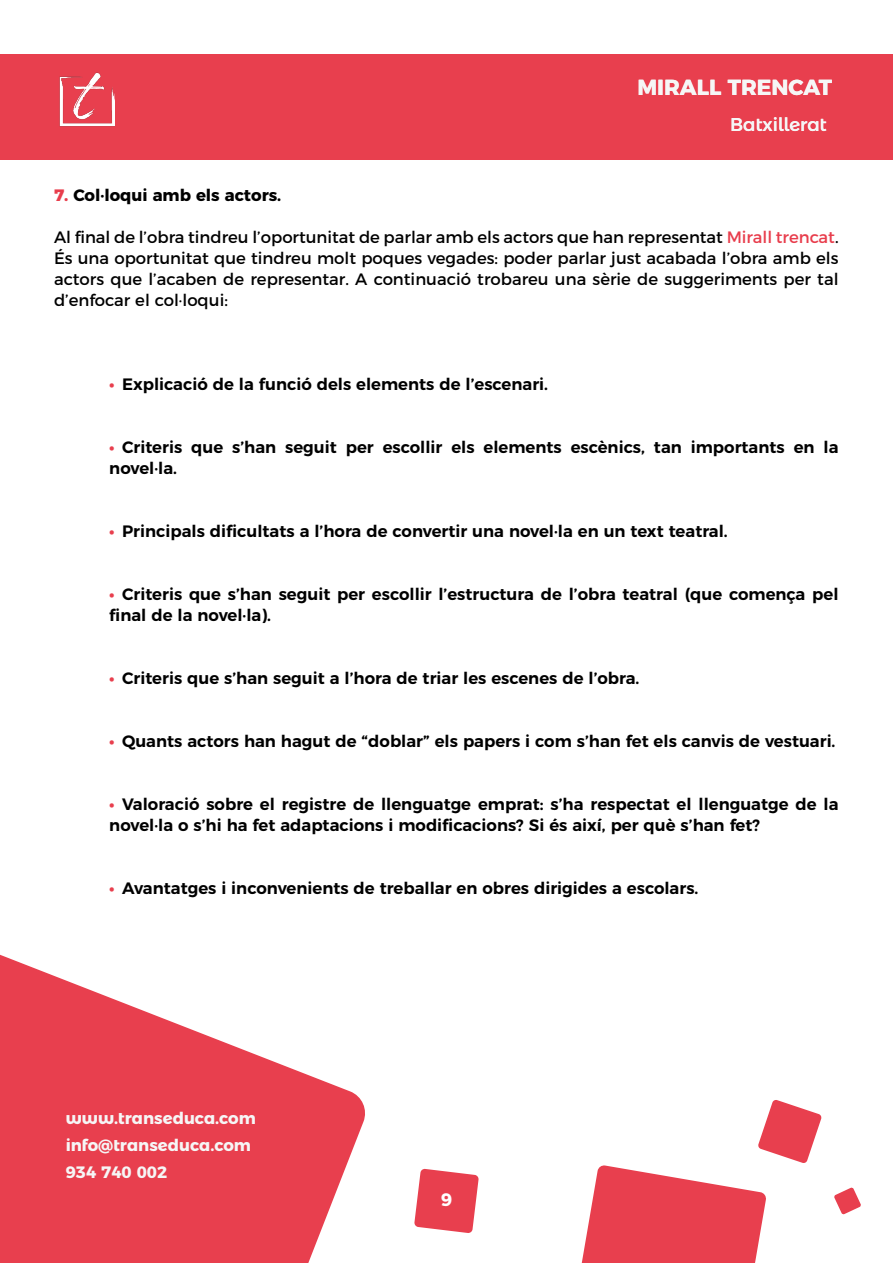
<style>
.page{position:relative;width:893px;height:1263px;background:#fff}
.page>*{position:absolute;margin:0;border:0;box-sizing:border-box;transform-origin:0 0}
.t1{font:700 21.75px "Montserrat";color:#f6f6f6}
.t2{font:18.45px "Montserrat Alternates";color:#f6f6f6}
.t3{font:700 18px "Montserrat";color:#fff}
.t4{font:600 16.5px/21px "Montserrat";color:#000}
.t5{font:16.5px/21px "Montserrat";color:#000;text-align:justify}
.t6{font:700 16.5px/27px "Montserrat Alternates";color:#f6f6f6}
.t7{font:700 16.5px "Montserrat";color:#000}
.s1{font-weight:800;color:#e83d4c}
.s2{color:#e83d4c}
.s3{font-weight:700;color:#e83f4e}
</style>
<div class="page">
<div style="left:0;top:54px;width:893px;height:105px;background:#e83f4e"></div>
<svg style="left:0;top:954px;width:365px;height:309px;fill:#e83f4e"></svg>
<svg style="left:414px;top:1169px;width:65px;height:64px"></svg>
<svg style="left:581px;top:1100px;width:241px;height:163px"></svg>
<svg style="left:834px;top:1187px;width:27px;height:27px"></svg>
<img style="left:60px;top:72px;width:54px;height:55px">
<h1 class="t1" style="left:637px;top:70px;width:196px">MIRALL TRENCAT</h1>
<p class="t2" style="left:730px;top:110px;width:98px">Batxillerat</p>
<p class="t7" style="left:54px;top:182px;width:229px"><span class="s1">7.</span> Col·loqui amb els actors.</p>
<p class="t5" style="left:54px;top:225px;width:786px">Al final de l’obra tindreu l’oportunitat de parlar amb els actors que han representat <span class="s2">Mirall trencat</span>.<br>És una oportunitat que tindreu molt poques vegades: poder parlar just acabada l’obra amb els actors que l’acaben de representar. A continuació trobareu una sèrie de suggeriments per tal d’enfocar el col·loqui:</p>
<p class="t4" style="left:109px;top:372px;width:440px"><span class="s3">•</span> Explicació de la funció dels elements de l’escenari.</p>
<p class="t4" style="left:109px;top:435px;width:731px"><span class="s3">•</span> Criteris que s’han seguit per escollir els elements escènics, tan importants en la novel·la.</p>
<p class="t4" style="left:109px;top:519px;width:620px"><span class="s3">•</span> Principals dificultats a l’hora de convertir una novel·la en un text teatral.</p>
<p class="t4" style="left:109px;top:582px;width:731px"><span class="s3">•</span> Criteris que s’han seguit per escollir l’estructura de l’obra teatral (que comença pel final de la novel·la).</p>
<p class="t4" style="left:109px;top:666px;width:532px"><span class="s3">•</span> Criteris que s’han seguit a l’hora de triar les escenes de l’obra.</p>
<p class="t4" style="left:109px;top:729px;width:728px"><span class="s3">•</span> Quants actors han hagut de “doblar” els papers i com s’han fet els canvis de vestuari.</p>
<p class="t4" style="left:109px;top:792px;width:731px"><span class="s3">•</span> Valoració sobre el registre de llenguatge emprat: s’ha respectat el llenguatge de la novel·la o s’hi ha fet adaptacions i modificacions? Si és així, per què s’han fet?</p>
<p class="t4" style="left:109px;top:876px;width:591px"><span class="s3">•</span> Avantatges i inconvenients de treballar en obres dirigides a escolars.</p>
<p class="t6" style="left:66px;top:1103px;width:192px">www.transeduca.com info@transeduca.com<br>934 740 002</p>
<p class="t3" style="left:441px;top:1184px;width:13px">9</p>
</div>
